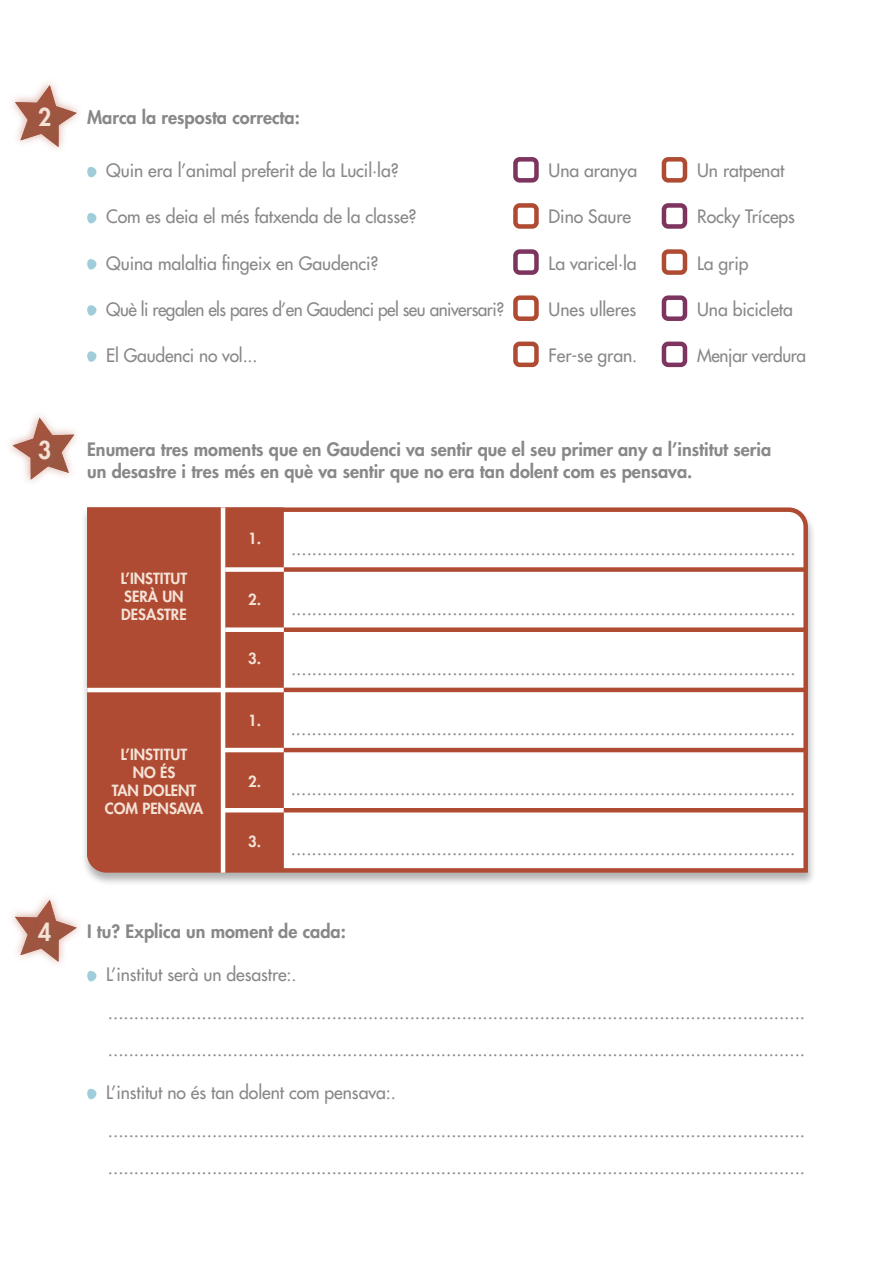
<style>
.page{position:relative;width:893px;height:1263px;background:#fff}
.page>*{position:absolute;margin:0;border:0;box-sizing:border-box;transform-origin:0 0}
.t1{font:800 24px "Futura Std";color:#f5e2d7;scale:.95 1}
.t2{font:500 18px/37.5px "Futura Std";letter-spacing:-.005em;color:#888}
.t3{font:800 18px/21.6px "Futura Std";color:#888}
.t4{font:500 18px "Futura Std";letter-spacing:-.03em;color:#888;scale:.96 1}
.t5{font:500 18px "Futura Std";letter-spacing:-.005em;color:#888;scale:.96 1}
.t6{font:800 15px/18px "Futura Std";color:#f5e2d7}
</style>
<div class="page">
<svg style="left:9px;top:415px;width:67px;height:67px"></svg>
<img style="left:13px;top:418px;width:61px;height:62px">
<svg style="left:12px;top:82px;width:85px;height:96px"></svg>
<div style="left:513px;top:157px;width:26px;height:26px;border:4px solid #7d345e;border-radius:4px"></div>
<div style="left:662px;top:157px;width:25px;height:26px;border:4px solid #af4b32;border-radius:4px"></div>
<svg style="left:87px;top:213px;width:10px;height:11px"></svg>
<div style="left:513px;top:203px;width:26px;height:26px;border:4px solid #af4b32;border-radius:4px"></div>
<div style="left:662px;top:203px;width:25px;height:26px;border:4px solid #7d345e;border-radius:4px"></div>
<svg style="left:87px;top:259px;width:10px;height:11px"></svg>
<div style="left:513px;top:249px;width:26px;height:26px;border:4px solid #7d345e;border-radius:4px"></div>
<div style="left:662px;top:249px;width:25px;height:26px;border:4px solid #af4b32;border-radius:4px"></div>
<svg style="left:87px;top:305px;width:10px;height:11px"></svg>
<div style="left:513px;top:295px;width:26px;height:26px;border:4px solid #af4b32;border-radius:4px"></div>
<div style="left:662px;top:295px;width:25px;height:26px;border:4px solid #7d345e;border-radius:4px"></div>
<svg style="left:87px;top:351px;width:10px;height:11px"></svg>
<div style="left:513px;top:342px;width:26px;height:25px;border:4px solid #af4b32;border-radius:4px"></div>
<div style="left:662px;top:342px;width:25px;height:25px;border:4px solid #7d345e;border-radius:4px"></div>
<div style="left:81px;top:507px;width:735px;height:379px;background:#2f2f2e;opacity:.37"></div>
<svg style="left:85px;top:507px;width:725px;height:368px"></svg>
<div style="left:87px;top:507px;width:197px;height:364px;background:#af4b32"></div>
<div style="left:225px;top:567px;width:59px;height:5px;background:#fff"></div>
<hr style="left:87px;top:688px;width:197px;height:4px;background:#fff">
<div style="left:225px;top:627px;width:59px;height:5px;background:#fff"></div>
<div style="left:284px;top:567px;width:521px;height:5px;background:#af4b32"></div>
<hr style="left:284px;top:748px;width:521px;height:4px;background:#af4b32">
<div style="left:284px;top:627px;width:521px;height:5px;background:#af4b32"></div>
<hr style="left:284px;top:808px;width:521px;height:4px;background:#af4b32">
<hr style="left:284px;top:688px;width:521px;height:4px;background:#af4b32">
<hr style="left:225px;top:808px;width:59px;height:4px;background:#fff">
<hr style="left:225px;top:748px;width:59px;height:4px;background:#fff">
<hr style="left:221px;top:507px;width:4px;height:366px;background:#fff">
<svg style="left:12px;top:884px;width:90px;height:98px"></svg>
<svg style="left:87px;top:1088px;width:10px;height:12px"></svg>
<h1 class="t1" style="left:38px;top:102px;width:15px">2</h1>
<p class="t3" style="left:87px;top:106px;width:214px">Marca la resposta correcta:</p>
<p class="t2" style="left:106px;top:152px;width:294px">Quin era l’animal preferit de la Lucil·la?</p>
<p class="t2" style="left:549px;top:152px;width:90px">Una aranya</p>
<p class="t2" style="left:697px;top:152px;width:89px">Un ratpenat</p>
<p class="t2" style="left:106px;top:198px;width:312px">Com es deia el més fatxenda de la classe?</p>
<p class="t2" style="left:549px;top:198px;width:84px">Dino Saure</p>
<p class="t2" style="left:697px;top:198px;width:99px">Rocky Tríceps</p>
<p class="t2" style="left:106px;top:244px;width:274px">Quina malaltia fingeix en Gaudenci?</p>
<p class="t2" style="left:549px;top:244px;width:90px">La varicel·la</p>
<p class="t2" style="left:697px;top:244px;width:53px">La grip</p>
<p class="t4" style="left:106px;top:298px;width:416px">Què li regalen els pares d’en Gaudenci pel seu aniversari?</p>
<p class="t2" style="left:549px;top:290px;width:89px">Unes ulleres</p>
<p class="t2" style="left:697px;top:290px;width:97px">Una bicicleta</p>
<p class="t2" style="left:106px;top:337px;width:153px">El Gaudenci no vol...</p>
<p class="t2" style="left:549px;top:337px;width:90px">Fer-se gran.</p>
<p class="t5" style="left:697px;top:344px;width:115px">Menjar verdura</p>
<h1 class="t1" style="left:38px;top:435px;width:15px">3</h1>
<p class="t3" style="left:87px;top:439px;width:685px">Enumera tres moments que en Gaudenci va sentir que el seu primer any a l’institut seria un desastre i tres més en què va sentir que no era tan dolent com es pensava.</p>
<p class="t6" style="left:248px;top:529px;width:15px">1.</p>
<p class="t2" style="left:291px;top:529px;width:506px">.................................................................................................</p>
<p class="t6" style="left:121px;top:570px;width:68px">L’INSTITUT<br>SERÀ UN<br>DESASTRE</p>
<p class="t6" style="left:248px;top:590px;width:15px">2.</p>
<p class="t2" style="left:291px;top:589px;width:506px">.................................................................................................</p>
<p class="t6" style="left:248px;top:650px;width:15px">3.</p>
<p class="t2" style="left:291px;top:650px;width:506px">.................................................................................................</p>
<p class="t6" style="left:248px;top:711px;width:15px">1.</p>
<p class="t2" style="left:291px;top:710px;width:506px">.................................................................................................</p>
<p class="t6" style="left:105px;top:746px;width:100px;text-align:center">L’INSTITUT<br>NO ÉS<br>TAN DOLENT<br>COM PENSAVA</p>
<p class="t6" style="left:248px;top:773px;width:15px">2.</p>
<p class="t2" style="left:291px;top:770px;width:506px">.................................................................................................</p>
<p class="t6" style="left:248px;top:832px;width:15px">3.</p>
<p class="t2" style="left:291px;top:830px;width:506px">.................................................................................................</p>
<h1 class="t1" style="left:38px;top:917px;width:15px">4</h1>
<p class="t3" style="left:87px;top:921px;width:260px">I tu? Explica un moment de cada:</p>
<p class="t2" style="left:106px;top:956px;width:700px">L’institut serà un desastre:. ...................................................................................................................................... ......................................................................................................................................</p>
<p class="t2" style="left:106px;top:1074px;width:700px">L’institut no és tan dolent com pensava:. ...................................................................................................................................... ......................................................................................................................................</p>
</div>
